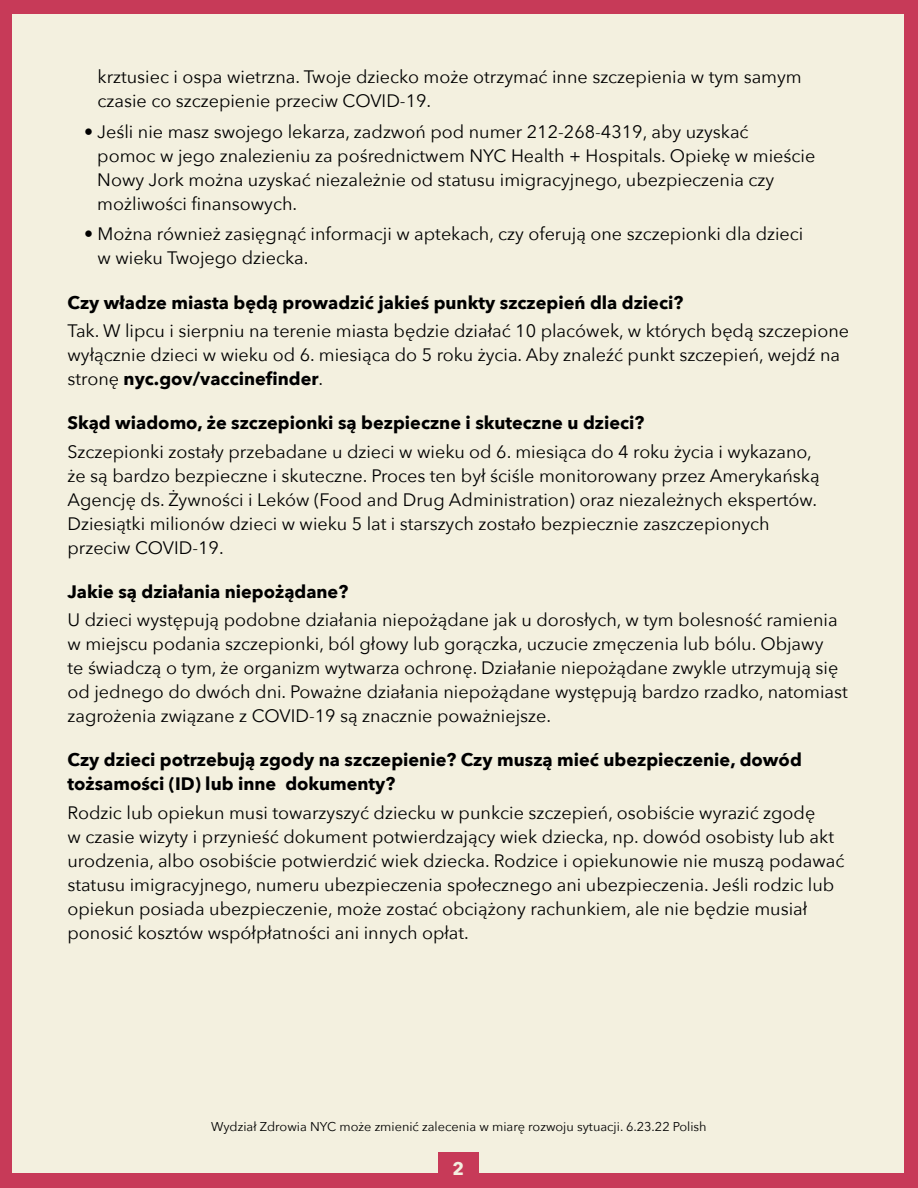
<style>
.page{position:relative;width:918px;height:1188px;background:#c73a58}
.page>*{position:absolute;margin:0;border:0;box-sizing:border-box;transform-origin:0 0}
.t1{font:18px/24px "Avenir Next";color:#000}
.t2{font:700 18px/24px "Avenir Next";color:#000}
.t3{font:700 18px "Avenir Next";color:#f3efe0}
.t4{font:12.75px "Avenir Next";color:#000}
.s1{font-weight:700}
</style>
<div class="page">
<div style="left:12px;top:14px;width:891px;height:1158px;background:#f3f0df"></div>
<div style="left:439px;top:1153px;width:40px;height:35px;background:#c73a58"></div>
<p class="t1" style="left:98px;top:64px;width:706px">krztusiec i ospa wietrzna. Twoje dziecko może otrzymać inne szczepienia w tym samym czasie co szczepienie przeciw COVID-19.</p>
<p class="t1" style="left:97px;top:119px;width:720px;text-indent:-13px">• Jeśli nie masz swojego lekarza, zadzwoń pod numer 212-268-4319, aby uzyskać<br>pomoc w jego znalezieniu za pośrednictwem NYC Health + Hospitals. Opiekę w mieście Nowy Jork można uzyskać niezależnie od statusu imigracyjnego, ubezpieczenia czy możliwości finansowych.</p>
<p class="t1" style="left:98px;top:221px;width:707px;text-indent:-13px">• Można również zasięgnąć informacji w aptekach, czy oferują one szczepionki dla dzieci w wieku Twojego dziecka.</p>
<p class="t2" style="left:68px;top:290px;width:617px">Czy władze miasta będą prowadzić jakieś punkty szczepień dla dzieci?</p>
<p class="t1" style="left:68px;top:318px;width:783px">Tak. W lipcu i sierpniu na terenie miasta będzie działać 10 placówek, w których będą szczepione wyłącznie dzieci w wieku od 6. miesiąca do 5 roku życia. Aby znaleźć punkt szczepień, wejdź na stronę <span class="s1">nyc.gov/vaccinefinder</span>.</p>
<p class="t2" style="left:68px;top:411px;width:578px">Skąd wiadomo, że szczepionki są bezpieczne i skuteczne u dzieci?</p>
<p class="t1" style="left:68px;top:439px;width:754px">Szczepionki zostały przebadane u dzieci w wieku od 6. miesiąca do 4 roku życia i wykazano, że są bardzo bezpieczne i skuteczne. Proces ten był ściśle monitorowany przez Amerykańską Agencję ds. Żywności i Leków (Food and Drug Administration) oraz niezależnych ekspertów.<br>Dziesiątki milionów dzieci w wieku 5 lat i starszych zostało bezpiecznie zaszczepionych przeciw COVID-19.</p>
<p class="t2" style="left:68px;top:579px;width:282px">Jakie są działania niepożądane?</p>
<p class="t1" style="left:68px;top:607px;width:782px">U dzieci występują podobne działania niepożądane jak u dorosłych, w tym bolesność ramienia w miejscu podania szczepionki, ból głowy lub gorączka, uczucie zmęczenia lub bólu. Objawy<br>te świadczą o tym, że organizm wytwarza ochronę. Działanie niepożądane zwykle utrzymują się od jednego do dwóch dni. Poważne działania niepożądane występują bardzo rzadko, natomiast zagrożenia związane z COVID-19 są znacznie poważniejsze.</p>
<p class="t2" style="left:68px;top:748px;width:736px">Czy dzieci potrzebują zgody na szczepienie? Czy muszą mieć ubezpieczenie, dowód tożsamości (ID) lub inne dokumenty?</p>
<p class="t1" style="left:68px;top:800px;width:779px">Rodzic lub opiekun musi towarzyszyć dziecku w punkcie szczepień, osobiście wyrazić zgodę<br>w czasie wizyty i przynieść dokument potwierdzający wiek dziecka, np. dowód osobisty lub akt urodzenia, albo osobiście potwierdzić wiek dziecka. Rodzice i opiekunowie nie muszą podawać statusu imigracyjnego, numeru ubezpieczenia społecznego ani ubezpieczenia. Jeśli rodzic lub opiekun posiada ubezpieczenie, może zostać obciążony rachunkiem, ale nie będzie musiał ponosić kosztów współpłatności ani innych opłat.</p>
<p class="t4" style="left:211px;top:1116px;width:497px">Wydział Zdrowia NYC może zmienić zalecenia w miarę rozwoju sytuacji. 6.23.22 Polish</p>
<p class="t3" style="left:453px;top:1153px;width:13px">2</p>
</div>
